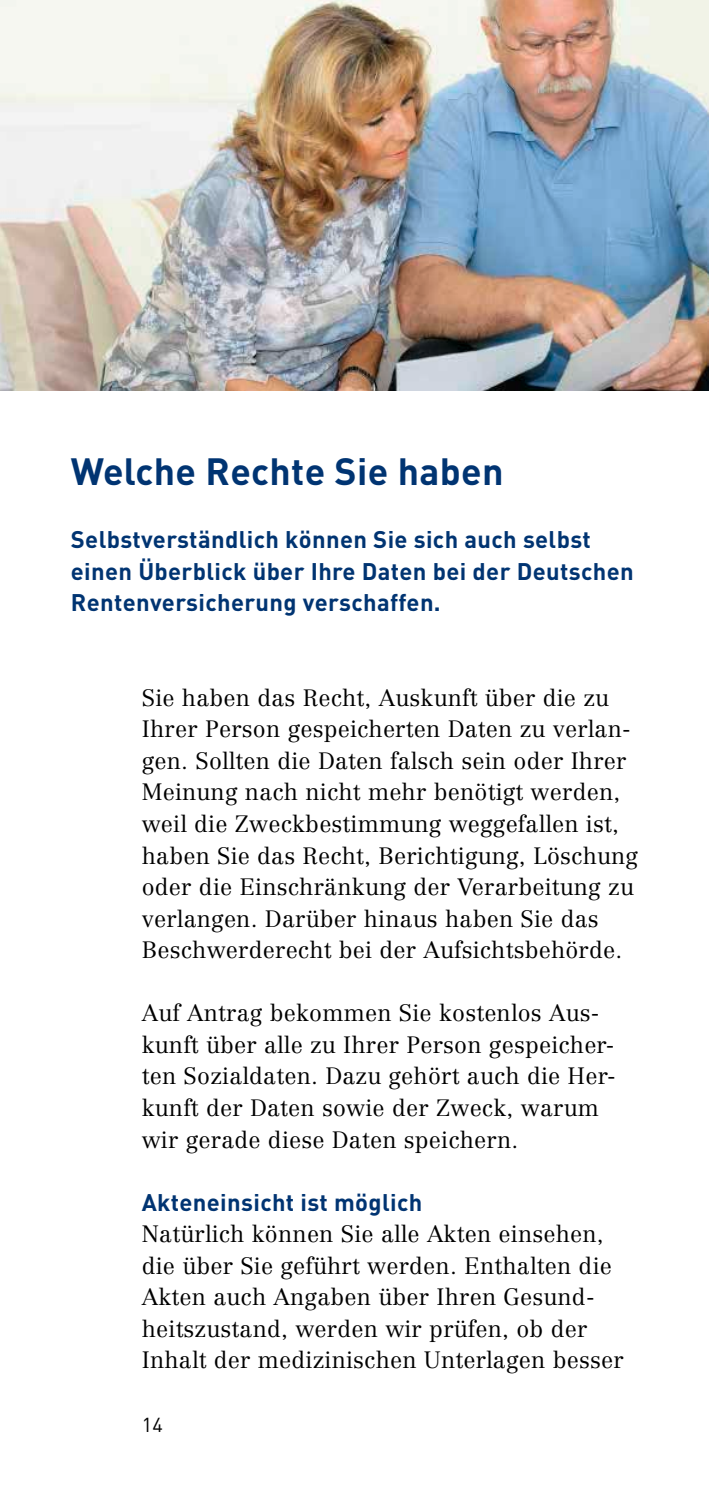
<style>
.page{position:relative;width:709px;height:1489px;background:#fff}
.page>*{position:absolute;margin:0;border:0;box-sizing:border-box;transform-origin:0 0}
.t1{font:700 37.5px "DIN";letter-spacing:.01em;color:#003472}
.t2{font:700 23.75px/31.5px "DIN";letter-spacing:.015em;color:#003472}
.t3{font:300 23.25px/31.5px "Centennial";letter-spacing:.01em;color:#000}
.t4{font:20px "DIN";color:#000}
</style>
<div class="page">
<img style="left:0;top:0;width:709px;height:390px">
<h2 class="t1" style="left:71px;top:447px;width:434px">Welche Rechte Sie haben</h2>
<p class="t2" style="left:71px;top:522px;width:564px">Selbstverständlich können Sie sich auch selbst einen Überblick über Ihre Daten bei der Deutschen<br>Rentenversicherung verschaffen.</p>
<p class="t3" style="left:142px;top:681px;width:498px">Sie haben das Recht, Auskunft über die zu Ihrer Person gespeicherten Daten zu verlan&shy;gen. Sollten die Daten falsch sein oder Ihrer Meinung nach nicht mehr benötigt werden, weil die Zweckbestimmung weggefallen ist, haben Sie das Recht, Berichtigung, Löschung oder die Einschränkung der Verarbeitung zu verlangen. Darüber hinaus haben Sie das Beschwerderecht bei der Aufsichtsbehörde.</p>
<p class="t3" style="left:142px;top:997px;width:475px">Auf Antrag bekommen Sie kostenlos Aus&shy;kunft über alle zu Ihrer Person gespeicher&shy;ten Sozialdaten. Dazu gehört auch die Her&shy;kunft der Daten sowie der Zweck, warum wir gerade diese Daten speichern.</p>
<h3 class="t2" style="left:142px;top:1185px;width:282px">Akteneinsicht ist möglich</h3>
<p class="t3" style="left:142px;top:1218px;width:483px">Natürlich können Sie alle Akten einsehen, die über Sie geführt werden. Enthalten die Akten auch Angaben über Ihren Gesund&shy;heitszustand, werden wir prüfen, ob der Inhalt der medizinischen Unterlagen besser</p>
<p class="t4" style="left:142px;top:1411px;width:23px">14</p>
</div>
